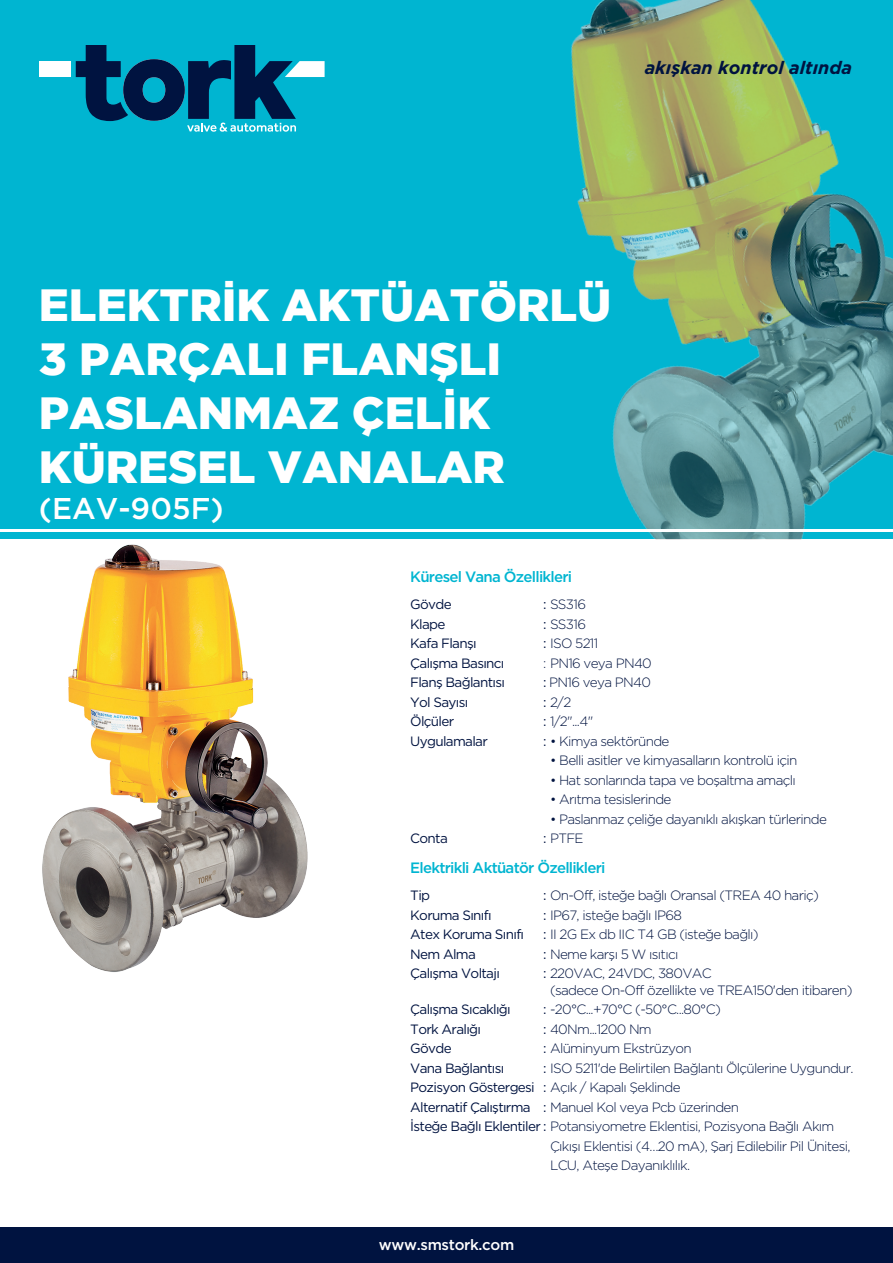
<style>
.page{position:relative;width:893px;height:1263px;background:#fff}
.page>*{position:absolute;margin:0;border:0;box-sizing:border-box;transform-origin:0 0}
.t1{font:900 45px/54px "Gotham";color:#fff}
.t2{font:30px "Gotham";color:#fff}
.t3{font:italic 700 18px "Gotham";color:#001340}
.t4{font:500 15px "Gotham HTF";letter-spacing:-.05em;color:#00b5d1}
.t5{font:500 15px "Gotham HTF";letter-spacing:-.02em;color:#fff}
.t6{font:300 13.5px/16.5px "Gotham HTF";letter-spacing:-.05em;color:#001340}
.t7{font:13.5px "Gotham HTF";letter-spacing:-.05em;color:#001340}
.s1{font-weight:400}
.s2{font-weight:300}
</style>
<div class="page">
<div style="left:0;top:0;width:893px;height:539px;background:#00b5d1"></div>
<img style="left:571px;top:0;width:322px;height:539px">
<div style="left:0;top:1227px;width:893px;height:36px;background:#001340"></div>
<svg style="left:76px;top:45px;width:249px;height:87px"></svg>
<div style="left:39px;top:61px;width:32px;height:16px;background:#fff"></div>
<hr style="left:0;top:529px;width:893px;height:3px;background:#fff">
<img style="left:42px;top:544px;width:266px;height:428px">
<h3 class="t3" style="left:645px;top:57px;width:209px">akışkan kontrol altında</h3>
<h1 class="t1" style="left:39px;top:277px;width:574px">ELEKTRİK AKTÜATÖRLÜ<br>3 PARÇALI FLANŞLI<br>PASLANMAZ ÇELİK<br>KÜRESEL VANALAR</h1>
<h2 class="t2" style="left:39px;top:491px;width:186px">(EAV-905F)</h2>
<p class="t4" style="left:410px;top:568px;width:163px">Küresel Vana Özellikleri</p>
<p class="t7" style="left:410px;top:597px;width:43px">Gövde</p>
<p class="t6" style="left:543px;top:596px;width:45px"><span class="s1">:</span> SS316</p>
<p class="t7" style="left:410px;top:616px;width:37px">Klape</p>
<p class="t6" style="left:543px;top:615px;width:45px"><span class="s1">:</span> SS316</p>
<p class="t7" style="left:410px;top:636px;width:68px">Kafa Flanşı</p>
<p class="t6" style="left:543px;top:635px;width:57px"><span class="s1">:</span> ISO 5211</p>
<p class="t7" style="left:410px;top:655px;width:96px">Çalışma Basıncı</p>
<p class="t6" style="left:543px;top:654px;width:110px">: PN16 veya PN40</p>
<p class="t7" style="left:410px;top:675px;width:96px">Flanş Bağlantısı</p>
<p class="t6" style="left:543px;top:674px;width:109px"><span class="s1">:</span> PN16 veya PN40</p>
<p class="t7" style="left:410px;top:694px;width:60px">Yol Sayısı</p>
<p class="t6" style="left:543px;top:693px;width:30px"><span class="s1">:</span> 2/2</p>
<p class="t7" style="left:410px;top:714px;width:46px">Ölçüler</p>
<p class="t6" style="left:543px;top:713px;width:52px"><span class="s1">:</span> 1/2"...4"</p>
<p class="t7" style="left:410px;top:733px;width:79px">Uygulamalar</p>
<p class="t6" style="left:543px;top:732px;width:128px"><span class="s1">:</span> • Kimya sektöründe</p>
<p class="t6" style="left:550px;top:752px;width:249px">• Belli asitler ve kimyasalların kontrolü için</p>
<p class="t6" style="left:550px;top:771px;width:247px">• Hat sonlarında tapa ve boşaltma amaçlı</p>
<p class="t6" style="left:550px;top:791px;width:123px">• Arıtma tesislerinde</p>
<p class="t6" style="left:550px;top:810px;width:278px">• Paslanmaz çeliğe dayanıklı akışkan türlerinde</p>
<p class="t7" style="left:410px;top:831px;width:39px">Conta</p>
<p class="t6" style="left:543px;top:830px;width:42px"><span class="s1">:</span> PTFE</p>
<p class="t4" style="left:410px;top:859px;width:197px">Elektrikli Aktüatör Özellikleri</p>
<p class="t7" style="left:410px;top:888px;width:21px">Tip</p>
<p class="t6" style="left:543px;top:887px;width:277px"><span class="s1">:</span> On-Off, isteğe bağlı Oransal (TREA 40 hariç)</p>
<p class="t7" style="left:410px;top:907px;width:83px">Koruma Sınıfı</p>
<p class="t6" style="left:543px;top:906px;width:141px"><span class="s1">:</span> IP67, isteğe bağlı IP68</p>
<p class="t7" style="left:410px;top:927px;width:115px">Atex Koruma Sınıfı</p>
<p class="t6" style="left:543px;top:926px;width:217px"><span class="s1">:</span> II 2G Ex db IIC T4 GB (isteğe bağlı)</p>
<p class="t7" style="left:410px;top:946px;width:67px">Nem Alma</p>
<p class="t6" style="left:543px;top:945px;width:137px"><span class="s1">:</span> Neme karşı 5 W ısıtıcı</p>
<p class="t7" style="left:410px;top:966px;width:91px">Çalışma Voltajı</p>
<p class="t6" style="left:550px;top:965px;width:304px;text-indent:-7px"><span class="s1">:</span> 220VAC, 24VDC, 380VAC<br>(sadece On-Off özellikte ve TREA150'den itibaren)</p>
<p class="t7" style="left:410px;top:1002px;width:102px">Çalışma Sıcaklığı</p>
<p class="t6" style="left:543px;top:1001px;width:179px"><span class="s1">:</span> -20°C...+70°C (-50°C...80°C)</p>
<p class="t7" style="left:410px;top:1021px;width:72px">Tork Aralığı</p>
<p class="t6" style="left:543px;top:1020px;width:110px"><span class="s1">:</span> 40Nm...1200 Nm</p>
<p class="t7" style="left:410px;top:1041px;width:43px">Gövde</p>
<p class="t6" style="left:543px;top:1040px;width:150px"><span class="s1">:</span> Alüminyum Ekstrüzyon</p>
<p class="t7" style="left:410px;top:1060px;width:96px">Vana Bağlantısı</p>
<p class="t6" style="left:543px;top:1059px;width:312px"><span class="s1">:</span> ISO 5211'de Belirtilen Bağlantı Ölçülerine Uygundur.</p>
<p class="t7" style="left:410px;top:1080px;width:272px">Pozisyon Göstergesi : <span class="s2">Açık / Kapalı Şeklinde</span></p>
<p class="t6" style="left:410px;top:1098px;width:330px"><span class="s1">Alternatif Çalıştırma :</span> Manuel Kol veya Pcb üzerinden</p>
<p class="t6" style="left:410px;top:1118px;width:426px"><span class="s1">İsteğe Bağlı Eklentiler :</span> Potansiyometre Eklentisi, Pozisyona Bağlı Akım</p>
<p class="t6" style="left:550px;top:1137px;width:302px">Çıkışı Eklentisi (4…20 mA), Şarj Edilebilir Pil Ünitesi,</p>
<p class="t6" style="left:550px;top:1157px;width:142px">LCU, Ateşe Dayanıklılık.</p>
<p class="t5" style="left:379px;top:1236px;width:137px">www.smstork.com</p>
</div>
